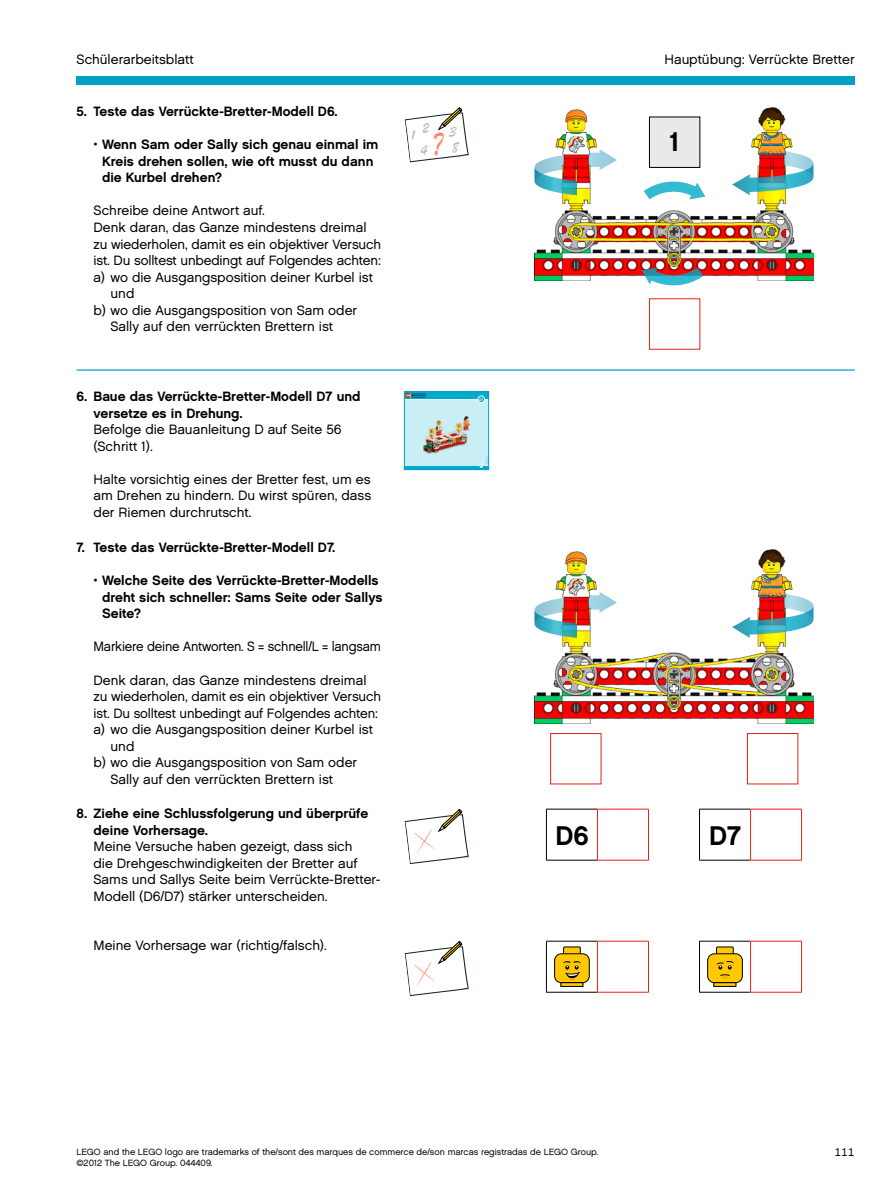
<style>
.page{position:relative;width:893px;height:1191px;background:#fff}
.page>*{position:absolute;margin:0;border:0;box-sizing:border-box;transform-origin:0 0}
.t1{font:700 27px "LEGO Chalet 60";color:#000}
.t2{font:13.5px/16.5px "LEGO Chalet 60";color:#000}
.t3{font:700 13.5px/16.5px "LEGO Chalet 60";color:#000}
.t4{font:13.5px "LEGO Chalet 60";color:#000;scale:.95 1}
.t5{font:11.25px "LEGO Chalet 60";color:#000}
.t6{font:9px/10.5px "LEGO Chalet 60";color:#000}
.t7{font:700 3.75px "LEGO Chalet 60";color:#fff}
</style>
<div class="page">
<hr style="left:77px;top:369px;width:778px;height:2px;background:#2ab2cc">
<div style="left:77px;top:77px;width:778px;height:8px;background:#009fc8"></div>
<img style="left:534px;top:107px;width:279px;height:173px">
<svg style="left:732px;top:149px;width:81px;height:46px"></svg>
<svg style="left:534px;top:149px;width:83px;height:46px"></svg>
<svg style="left:642px;top:267px;width:61px;height:19px"></svg>
<svg style="left:644px;top:180px;width:61px;height:19px"></svg>
<div style="left:649px;top:117px;width:51px;height:50px;background:#e9e9e9"></div>
<div style="left:649px;top:117px;width:51px;height:51px;border:1px solid #000"></div>
<img style="left:534px;top:549px;width:279px;height:174px">
<svg style="left:732px;top:592px;width:81px;height:46px"></svg>
<svg style="left:534px;top:592px;width:83px;height:46px"></svg>
<div style="left:550px;top:733px;width:51px;height:51px;background:#fff;border:1px solid #e52212"></div>
<div style="left:747px;top:733px;width:51px;height:51px;background:#fff;border:1px solid #e52212"></div>
<hr style="left:546px;top:860px;width:51px;height:1px;background:#000">
<hr style="left:597px;top:860px;width:52px;height:1px;background:#e52212">
<hr style="left:699px;top:860px;width:51px;height:1px;background:#000">
<hr style="left:546px;top:809px;width:51px;height:1px;background:#000">
<hr style="left:546px;top:809px;width:1px;height:51px;background:#000">
<hr style="left:597px;top:809px;width:52px;height:1px;background:#e52212">
<hr style="left:597px;top:809px;width:1px;height:51px;background:#e52212">
<hr style="left:648px;top:809px;width:1px;height:51px;background:#e52212">
<hr style="left:699px;top:809px;width:51px;height:1px;background:#000">
<hr style="left:699px;top:809px;width:1px;height:51px;background:#000">
<hr style="left:750px;top:809px;width:52px;height:1px;background:#e52212">
<hr style="left:750px;top:809px;width:1px;height:51px;background:#e52212">
<hr style="left:801px;top:809px;width:1px;height:51px;background:#e52212">
<hr style="left:750px;top:860px;width:52px;height:1px;background:#e52212">
<svg style="left:405px;top:809px;width:64px;height:55px"></svg>
<svg style="left:405px;top:941px;width:64px;height:55px"></svg>
<hr style="left:546px;top:992px;width:51px;height:1px;background:#000">
<hr style="left:597px;top:992px;width:52px;height:1px;background:#e52212">
<hr style="left:699px;top:992px;width:51px;height:1px;background:#000">
<hr style="left:546px;top:941px;width:51px;height:1px;background:#000">
<hr style="left:546px;top:941px;width:1px;height:51px;background:#000">
<hr style="left:597px;top:941px;width:52px;height:1px;background:#e52212">
<hr style="left:597px;top:941px;width:1px;height:51px;background:#e52212">
<hr style="left:648px;top:941px;width:1px;height:51px;background:#e52212">
<hr style="left:699px;top:941px;width:51px;height:1px;background:#000">
<hr style="left:699px;top:941px;width:1px;height:51px;background:#000">
<hr style="left:750px;top:941px;width:52px;height:1px;background:#e52212">
<hr style="left:750px;top:941px;width:1px;height:51px;background:#e52212">
<hr style="left:801px;top:941px;width:1px;height:51px;background:#e52212">
<hr style="left:750px;top:992px;width:52px;height:1px;background:#e52212">
<svg style="left:563px;top:946px;width:18px;height:7px"></svg>
<div style="left:555px;top:953px;width:34px;height:29px;background:#ffc800;border-radius:7px"></div>
<div style="left:554px;top:953px;width:36px;height:30px;border:1px solid #000;border-radius:7px"></div>
<div style="left:561px;top:982px;width:22px;height:4px;border:1px solid #000"></div>
<svg style="left:563px;top:961px;width:18px;height:19px"></svg>
<svg style="left:716px;top:946px;width:18px;height:7px"></svg>
<div style="left:708px;top:953px;width:34px;height:29px;background:#ffc800;border-radius:7px"></div>
<div style="left:707px;top:953px;width:36px;height:30px;border:1px solid #000;border-radius:7px"></div>
<div style="left:713px;top:982px;width:23px;height:4px;border:1px solid #000"></div>
<svg style="left:716px;top:961px;width:18px;height:17px"></svg>
<div style="left:404px;top:391px;width:85px;height:75px;background:#caeef6"></div>
<hr style="left:404px;top:466px;width:85px;height:4px;background:#00abcb">
<svg style="left:480px;top:457px;width:7px;height:10px"></svg>
<div style="left:404px;top:391px;width:85px;height:8px;background:#00abcb"></div>
<hr style="left:404px;top:399px;width:85px;height:1px;background:#fff">
<svg style="left:406px;top:393px;width:20px;height:5px"></svg>
<div style="left:478px;top:396px;width:7px;height:6px;background:#00abcb;border-radius:50%"></div>
<div style="left:478px;top:396px;width:7px;height:7px;border:1px solid #fff;border-radius:50%"></div>
<div style="left:423px;top:416px;width:48px;height:38px;background:#000;opacity:.3"></div>
<img style="left:441px;top:416px;width:25px;height:18px">
<div style="left:404px;top:391px;width:85px;height:79px;border:1px solid #009fc8"></div>
<svg style="left:405px;top:107px;width:64px;height:56px"></svg>
<p class="t2" style="left:77px;top:51px;width:119px">Schülerarbeitsblatt</p>
<p class="t2" style="left:665px;top:51px;width:192px">Hauptübung: Verrückte Bretter</p>
<p class="t3" style="left:77px;top:103px;width:263px">5. Teste das Verrückte-Bretter-Modell D6.</p>
<p class="t3" style="left:102px;top:136px;width:278px;text-indent:-9px">• Wenn Sam oder Sally sich genau einmal im<br>Kreis drehen sollen, wie oft musst du dann die Kurbel drehen?</p>
<p class="t2" style="left:94px;top:202px;width:173px">Schreibe deine Antwort auf.</p>
<p class="t2" style="left:94px;top:219px;width:274px">Denk daran, das Ganze mindestens dreimal</p>
<p class="t2" style="left:94px;top:235px;width:289px">zu wiederholen, damit es ein objektiver Versuch</p>
<p class="t2" style="left:94px;top:252px;width:289px">ist. Du solltest unbedingt auf Folgendes achten:</p>
<p class="t2" style="left:94px;top:268px;width:281px">a) wo die Ausgangsposition deiner Kurbel ist</p>
<p class="t2" style="left:111px;top:285px;width:25px">und</p>
<p class="t2" style="left:94px;top:301px;width:265px">b) wo die Ausgangsposition von Sam oder</p>
<p class="t2" style="left:111px;top:318px;width:224px">Sally auf den verrückten Brettern ist</p>
<h1 class="t1" style="left:669px;top:125px;width:13px">1</h1>
<p class="t3" style="left:94px;top:388px;width:269px;text-indent:-17px">6. Baue das Verrückte-Bretter-Modell D7 und versetze es in Drehung.</p>
<p class="t2" style="left:94px;top:421px;width:249px">Befolge die Bauanleitung D auf Seite 56 (Schritt 1).</p>
<p class="t2" style="left:94px;top:471px;width:279px;text-align:justify">Halte vorsichtig eines der Bretter fest, um es am Drehen zu hindern. Du wirst spüren, dass der Riemen durchrutscht.</p>
<p class="t3" style="left:77px;top:539px;width:260px">7. Teste das Verrückte-Bretter-Modell D7.</p>
<p class="t3" style="left:102px;top:572px;width:282px;text-indent:-9px">• Welche Seite des Verrückte-Bretter-Modells dreht sich schneller: Sams Seite oder Sallys<br>Seite?</p>
<p class="t4" style="left:94px;top:638px;width:304px">Markiere deine Antworten. S = schnell/L = langsam</p>
<p class="t2" style="left:94px;top:671px;width:274px">Denk daran, das Ganze mindestens dreimal</p>
<p class="t2" style="left:94px;top:688px;width:289px">zu wiederholen, damit es ein objektiver Versuch</p>
<p class="t2" style="left:94px;top:704px;width:286px">ist. Du solltest unbedingt auf Folgendes achten:</p>
<p class="t2" style="left:94px;top:721px;width:281px">a) wo die Ausgangsposition deiner Kurbel ist</p>
<p class="t2" style="left:111px;top:737px;width:25px">und</p>
<p class="t2" style="left:94px;top:754px;width:265px">b) wo die Ausgangsposition von Sam oder</p>
<p class="t2" style="left:111px;top:770px;width:224px">Sally auf den verrückten Brettern ist</p>
<p class="t3" style="left:94px;top:805px;width:276px;text-indent:-17px">8. Ziehe eine Schlussfolgerung und überprüfe deine Vorhersage.</p>
<p class="t2" style="left:94px;top:838px;width:289px">Meine Versuche haben gezeigt, dass sich<br>die Drehgeschwindigkeiten der Bretter auf Sams und Sallys Seite beim Verrückte-Bretter-Modell (D6/D7) stärker unterscheiden.</p>
<p class="t2" style="left:94px;top:937px;width:235px">Meine Vorhersage war (richtig/falsch).</p>
<p class="t7" style="left:479px;top:397px;width:6px">D7</p>
<h1 class="t1" style="left:555px;top:818px;width:35px">D6</h1>
<h1 class="t1" style="left:709px;top:818px;width:33px">D7</h1>
<p class="t6" style="left:77px;top:1146px;width:523px">LEGO and the LEGO logo are trademarks of the/sont des marques de commerce de/son marcas registradas de LEGO Group. ©2012 The LEGO Group. 044409.</p>
<p class="t5" style="left:834px;top:1145px;width:22px">111</p>
</div>
